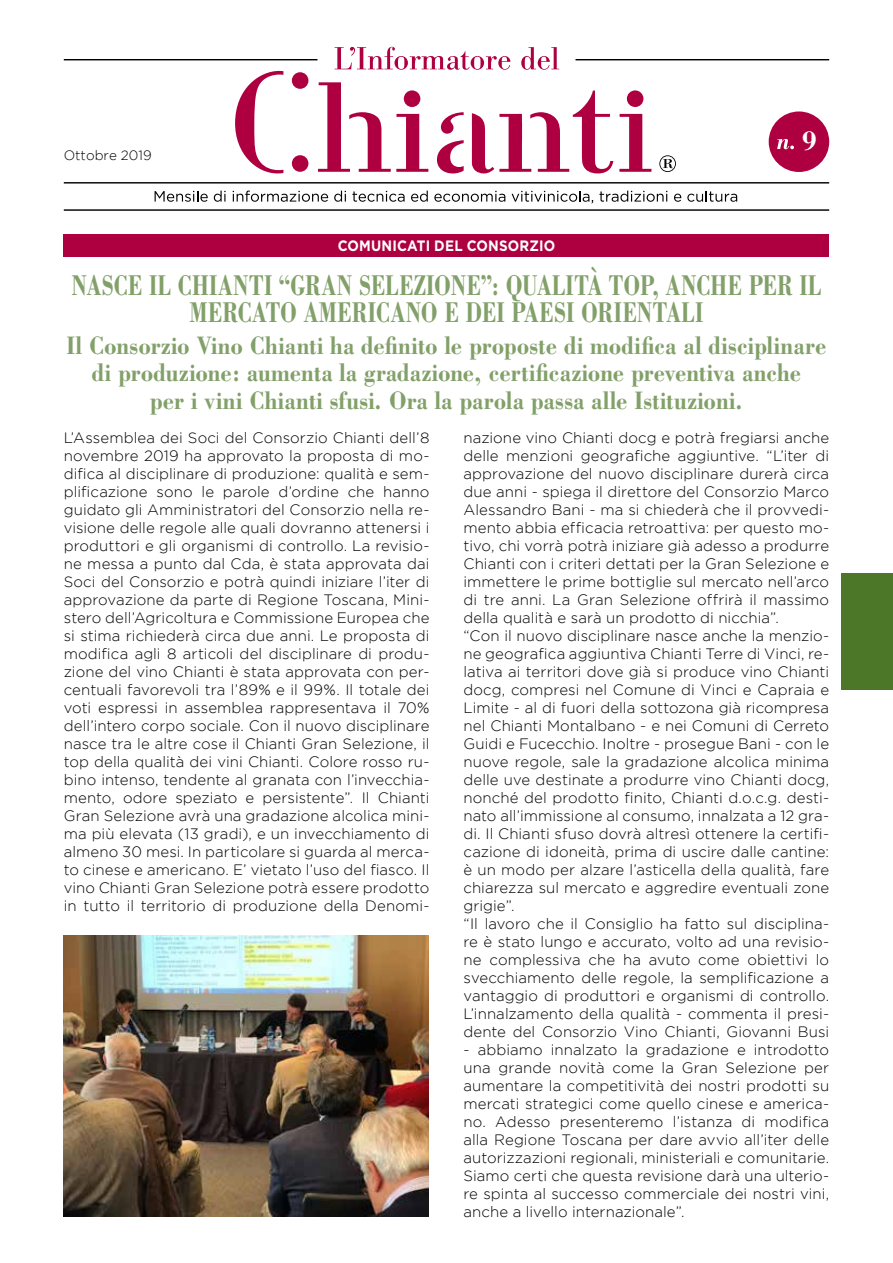
<style>
.page{position:relative;width:893px;height:1263px;background:#fff}
.page>*{position:absolute;margin:0;border:0;box-sizing:border-box;transform-origin:0 0}
.t1{font:700 29.55px/27.8px "Bodoni";letter-spacing:.005em;color:#82a069;text-align:center;scale:.74 1}
.t2{font:700 28.35px "Bodoni";color:#fff;scale:.87 1}
.t3{font:700 25.95px/27.8px "Bodoni";letter-spacing:.005em;color:#82a069;text-align:center;scale:.87 1}
.t4{font:300 15px/18px "Gotham";letter-spacing:.005em;color:#000;text-align:justify}
.t5{font:700 15px "Gotham";letter-spacing:.015em;color:#fff;scale:.9 1}
.t6{font:300 13.5px "Gotham";color:#000}
</style>
<div class="page">
<div style="left:842px;top:573px;width:51px;height:117px;background:#4c7729"></div>
<svg style="left:335px;top:47px;width:175px;height:23px"></svg>
<svg style="left:521px;top:47px;width:38px;height:23px"></svg>
<svg style="left:619px;top:90px;width:32px;height:82px"></svg>
<div style="left:292px;top:72px;width:16px;height:17px;background:#ae0040;border-radius:50%"></div>
<div style="left:292px;top:155px;width:16px;height:17px;background:#ae0040;border-radius:50%"></div>
<svg style="left:441px;top:112px;width:23px;height:22px"></svg>
<svg style="left:437px;top:140px;width:27px;height:33px"></svg>
<svg style="left:472px;top:91px;width:141px;height:82px"></svg>
<svg style="left:318px;top:82px;width:110px;height:90px"></svg>
<svg style="left:235px;top:71px;width:48px;height:102px"></svg>
<svg style="left:659px;top:155px;width:17px;height:17px"></svg>
<svg style="left:155px;top:191px;width:53px;height:11px"></svg>
<svg style="left:214px;top:191px;width:12px;height:11px"></svg>
<svg style="left:233px;top:191px;width:95px;height:11px"></svg>
<svg style="left:334px;top:191px;width:12px;height:11px"></svg>
<svg style="left:352px;top:191px;width:53px;height:11px"></svg>
<svg style="left:411px;top:191px;width:17px;height:11px"></svg>
<svg style="left:434px;top:191px;width:71px;height:11px"></svg>
<svg style="left:512px;top:191px;width:81px;height:12px"></svg>
<svg style="left:599px;top:191px;width:68px;height:11px"></svg>
<svg style="left:674px;top:194px;width:7px;height:8px"></svg>
<svg style="left:687px;top:191px;width:50px;height:11px"></svg>
<hr style="left:64px;top:182px;width:765px;height:2px;background:#000">
<hr style="left:64px;top:209px;width:765px;height:2px;background:#000">
<hr style="left:64px;top:59px;width:253px;height:1px;background:#000">
<hr style="left:575px;top:59px;width:254px;height:1px;background:#000">
<div style="left:769px;top:111px;width:60px;height:61px;background:#ae0040;border-radius:50%"></div>
<svg style="left:777px;top:139px;width:17px;height:10px"></svg>
<div style="left:64px;top:234px;width:765px;height:23px;background:#ae0040"></div>
<img style="left:64px;top:935px;width:365px;height:281px">
<p class="t6" style="left:64px;top:148px;width:89px">Ottobre 2019</p>
<h2 class="t2" style="left:802px;top:123px;width:19px">9</h2>
<p class="t5" style="left:338px;top:237px;width:243px">COMUNICATI DEL CONSORZIO</p>
<h1 class="t1" style="left:72px;top:270px;width:1015px">NASCE IL CHIANTI “GRAN SELEZIONE”: QUALITÀ TOP, ANCHE PER IL<br>MERCATO AMERICANO E DEI PAESI ORIENTALI</h1>
<h3 class="t3" style="left:67px;top:331px;width:875px">Il Consorzio Vino Chianti ha definito le proposte di modifica al disciplinare di produzione: aumenta la gradazione, certificazione preventiva anche<br>per i vini Chianti sfusi. Ora la parola passa alle Istituzioni.</h3>
<p class="t4" style="left:64px;top:428px;width:367px">L’Assemblea dei Soci del Consorzio Chianti dell’8 novembre 2019 ha approvato la proposta di mo&shy;difica al disciplinare di produzione: qualità e sem&shy;plificazione sono le parole d’ordine che hanno guidato gli Amministratori del Consorzio nella re&shy;visione delle regole alle quali dovranno attenersi i produttori e gli organismi di controllo. La revisio&shy;ne messa a punto dal Cda, è stata approvata dai Soci del Consorzio e potrà quindi iniziare l’iter di approvazione da parte di Regione Toscana, Mini&shy;stero dell’Agricoltura e Commissione Europea che si stima richiederà circa due anni. Le proposta di modifica agli 8 articoli del disciplinare di produ&shy;zione del vino Chianti è stata approvata con per&shy;centuali favorevoli tra l’89% e il 99%. Il totale dei voti espressi in assemblea rappresentava il 70% dell’intero corpo sociale. Con il nuovo disciplinare nasce tra le altre cose il Chianti Gran Selezione, il top della qualità dei vini Chianti. Colore rosso ru&shy;bino intenso, tendente al granata con l’invecchia&shy;mento, odore speziato e persistente”. Il Chianti Gran Selezione avrà una gradazione alcolica mini&shy;ma più elevata (13 gradi), e un invecchiamento di almeno 30 mesi. In particolare si guarda al merca&shy;to cinese e americano. E’ vietato l’uso del fiasco. Il vino Chianti Gran Selezione potrà essere prodotto in tutto il territorio di produzione della Denomi-</p>
<p class="t4" style="left:463px;top:428px;width:367px;text-align:left">nazione vino Chianti docg e potrà fregiarsi anche delle menzioni geografiche aggiuntive. “L’iter di approvazione del nuovo disciplinare durerà circa due anni - spiega il direttore del Consorzio Marco Alessandro Bani - ma si chiederà che il provvedi&shy;mento abbia efficacia retroattiva: per questo mo&shy;tivo, chi vorrà potrà iniziare già adesso a produrre Chianti con i criteri dettati per la Gran Selezione e immettere le prime bottiglie sul mercato nell’arco di tre anni. La Gran Selezione offrirà il massimo della qualità e sarà un prodotto di nicchia”.<br>“Con il nuovo disciplinare nasce anche la menzio&shy;ne geografica aggiuntiva Chianti Terre di Vinci, re&shy;lativa ai territori dove già si produce vino Chianti docg, compresi nel Comune di Vinci e Capraia e Limite - al di fuori della sottozona già ricompresa nel Chianti Montalbano - e nei Comuni di Cerreto Guidi e Fucecchio. Inoltre - prosegue Bani - con le nuove regole, sale la gradazione alcolica minima delle uve destinate a produrre vino Chianti docg, nonché del prodotto finito, Chianti d.o.c.g. desti&shy;nato all’immissione al consumo, innalzata a 12 gra&shy;di. Il Chianti sfuso dovrà altresì ottenere la certifi&shy;cazione di idoneità, prima di uscire dalle cantine: è un modo per alzare l’asticella della qualità, fare chiarezza sul mercato e aggredire eventuali zone grigie”.<br>“Il lavoro che il Consiglio ha fatto sul disciplina&shy;re è stato lungo e accurato, volto ad una revisio&shy;ne complessiva che ha avuto come obiettivi lo svecchiamento delle regole, la semplificazione a vantaggio di produttori e organismi di controllo.<br>L’innalzamento della qualità - commenta il presi&shy;dente del Consorzio Vino Chianti, Giovanni Busi</p>
<p class="t4" style="left:463px;top:1040px;width:367px">- abbiamo innalzato la gradazione e introdotto una grande novità come la Gran Selezione per aumentare la competitività dei nostri prodotti su mercati strategici come quello cinese e america&shy;no. Adesso presenteremo l’istanza di modifica alla Regione Toscana per dare avvio all’iter delle autorizzazioni regionali, ministeriali e comunitarie.<br>Siamo certi che questa revisione darà una ulterio&shy;re spinta al successo commerciale dei nostri vini, anche a livello internazionale”.</p>
</div>
